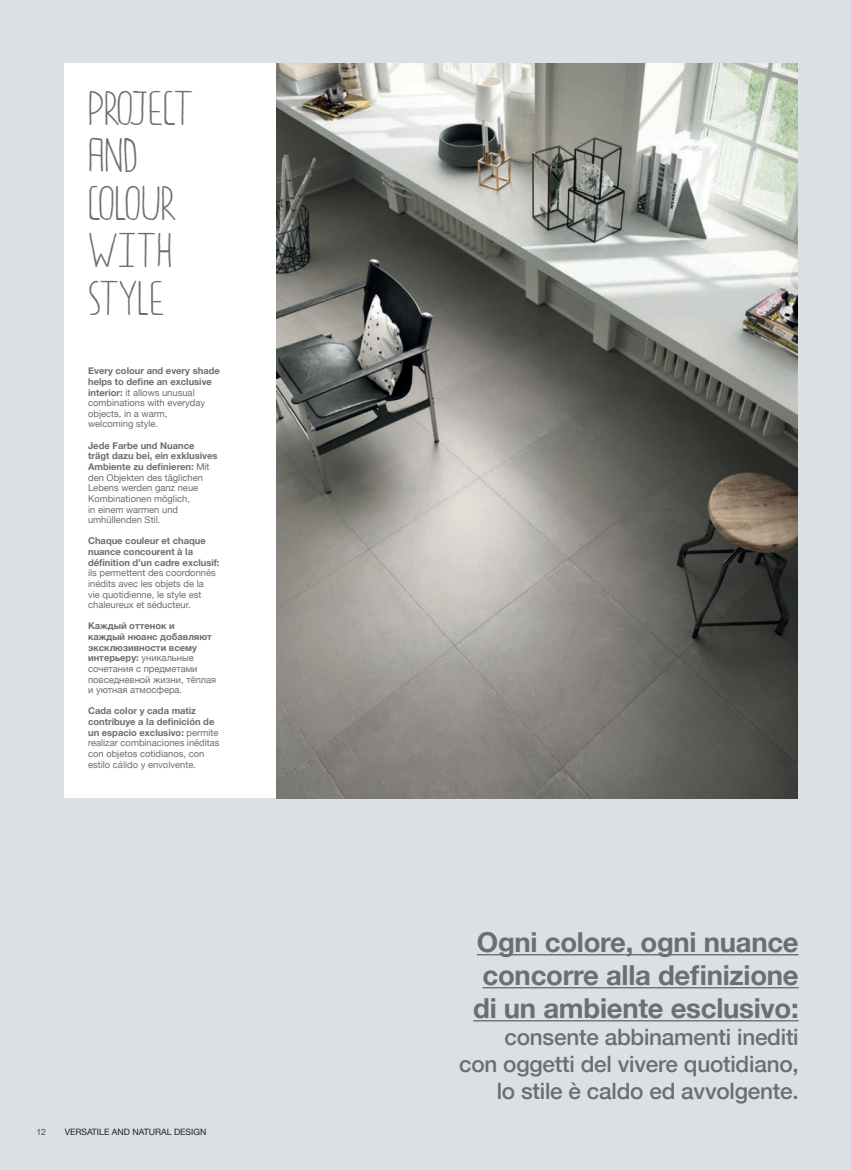
<style>
.page{position:relative;width:851px;height:1170px;background:#fff}
.page>*{position:absolute;margin:0;border:0;box-sizing:border-box;transform-origin:0 0}
.t1{font:42.75px/47.5px "DK Pimpernel";color:#6d6e71;scale:1.11 1}
.t2{font:700 27.5px/33px "Helvetica Neue";letter-spacing:-.01em;color:#6d6e71;text-align:center}
.t3{font:500 22.5px/27px "Helvetica Neue";letter-spacing:-.01em;color:#6d6e71;text-align:right}
.t4{font:9.38px/10.6px "Helvetica Neue";color:#6d6e71}
.t5{font:700 9.38px/10.6px "Helvetica Neue";color:#6d6e71}
.t6{font:8.75px "Helvetica Neue";color:#231f20}
.t7{font:300 8.75px "Helvetica Neue";color:#231f20}
.s1{font-weight:700}
</style>
<div class="page">
<div style="left:0;top:0;width:850px;height:1169px;background:#dbe0e5"></div>
<div style="left:64px;top:64px;width:733px;height:734px;background:#fff"></div>
<img style="left:276px;top:64px;width:521px;height:734px">
<hr style="left:477px;top:953px;width:321px;height:2px;background:#6d6e71">
<hr style="left:482px;top:986px;width:316px;height:2px;background:#6d6e71">
<hr style="left:473px;top:1019px;width:325px;height:2px;background:#6d6e71">
<h1 class="t1" style="left:88px;top:86px;width:96px">PROJECT<br>AND<br>COLOUR<br>WITH<br>STYLE</h1>
<p class="t4" style="left:88px;top:365px;width:133px"><span class="s1">Every colour and every shade helps to define an exclusive interior:</span> it allows unusual combinations with everyday objects, in a warm,<br>welcoming style.</p>
<p class="t4" style="left:88px;top:439px;width:131px"><span class="s1">Jede Farbe und Nuance trägt dazu bei, ein exklusives<br>Ambiente zu definieren:</span> Mit den Objekten des täglichen<br>Lebens werden ganz neue<br>Kombinationen mˆglich,<br>in einem warmen und umh¸llenden Stil.</p>
<p class="t5" style="left:88px;top:536px;width:133px">Chaque couleur et chaque nuance concourent à la définition d’un cadre exclusif:</p>
<p class="t4" style="left:88px;top:567px;width:129px">ils permettent des coordonnés inédits avec les objets de la vie quotidienne, le style est chaleureux et séducteur.</p>
<p class="t4" style="left:88px;top:620px;width:130px"><span class="s1">Каждый оттенок и<br>каждый нюанс добавляют эксклюзивности всему интерьеру:</span> уникальные сочетания с предметами повседневной жизни, тёплая и уютная атмосфера.</p>
<p class="t4" style="left:88px;top:706px;width:133px"><span class="s1">Cada color y cada matiz contribuye a la definición de un espacio exclusivo:</span> permite realizar combinaciones inéditas con objetos cotidianos, con estilo c·lido y envolvente.</p>
<p class="t7" style="left:36px;top:1126px;width:11px">12</p>
<p class="t6" style="left:65px;top:1127px;width:143px">VERSATILE AND NATURAL DESIGN</p>
<h2 class="t2" style="left:473px;top:928px;width:327px">Ogni colore, ogni nuance concorre alla definizione di un ambiente esclusivo:</h2>
<h3 class="t3" style="left:459px;top:1025px;width:341px">consente abbinamenti inediti<br>con oggetti del vivere quotidiano, lo stile Ë caldo ed avvolgente.</h3>
</div>
